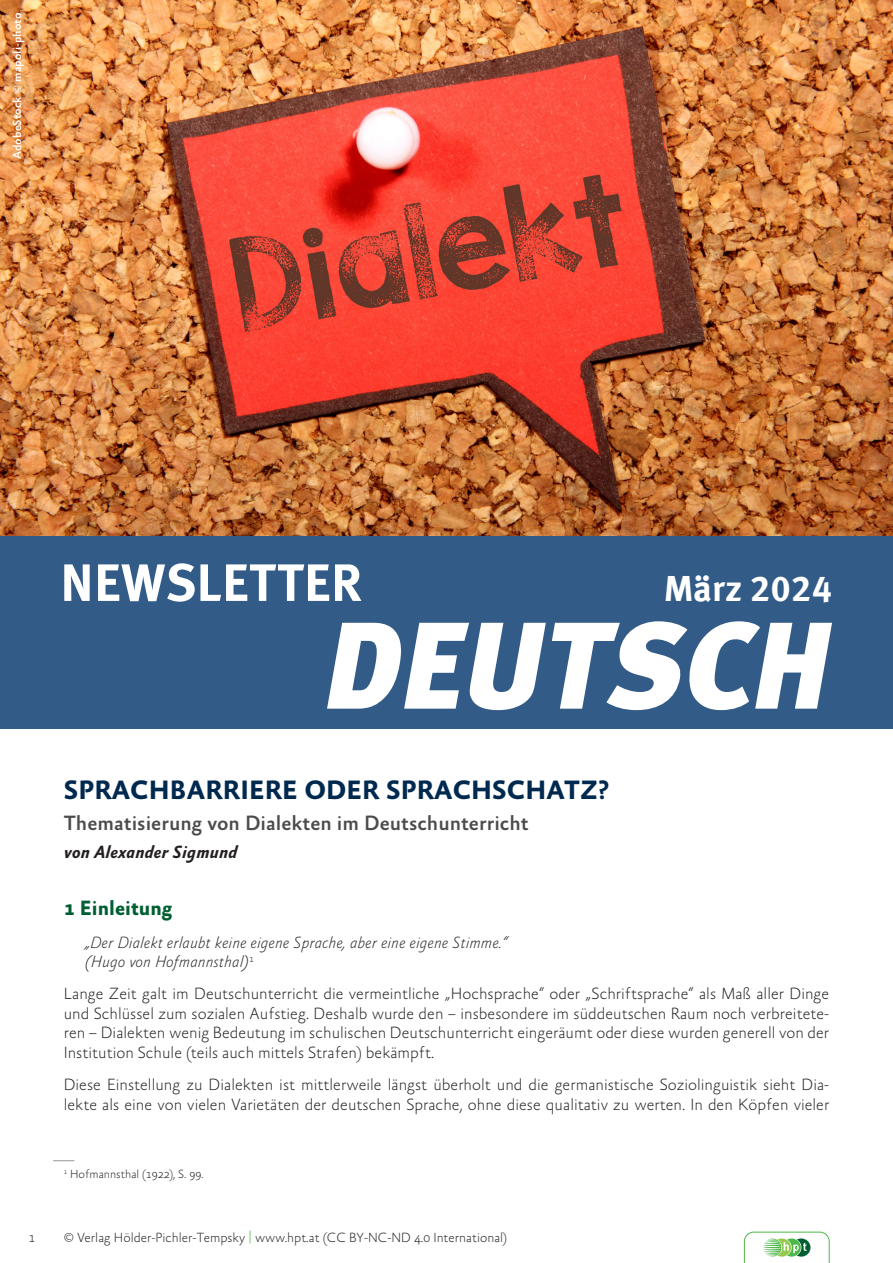
<style>
.page{position:relative;width:893px;height:1263px;background:#fff}
.page>*{position:absolute;margin:0;border:0;box-sizing:border-box;transform-origin:0 0}
.t1{font:italic 900 123.15px "Meta Pro";color:#fff}
.t2{font:700 52.5px "Meta Pro";letter-spacing:.01em;color:#fff}
.t3{font:700 36px "Meta Pro";color:#fff}
.t4{font:700 27px "Absara Sans";color:#00294f}
.t5{font:500 21px "Absara Sans";color:#4b4c4d}
.t6{font:700 21px "Absara Sans";color:#005f32}
.t7{font:italic 700 18px "Absara Sans";color:#231f20}
.t8{font:100 16.5px/19.5px "Absara Sans";color:#231f20;text-align:justify}
.t9{font:italic 100 16.5px/19.5px "Absara Sans";color:#231f20}
.t10{font:100 13.5px "Absara Sans";color:#231f20}
.t11{font:100 12px "Absara Sans";color:#231f20}
.t12{font:500 12px "Absara Sans";color:#fff}
.s1{color:#4cb848}
</style>
<div class="page">
<svg style="left:744px;top:1232px;width:86px;height:31px"></svg>
<img style="left:0;top:0;width:893px;height:536px">
<div style="left:0;top:536px;width:893px;height:192px;background:#325b88"></div>
<svg style="left:53px;top:1160px;width:21px;height:1px"></svg>
<p class="t12" style="left:11px;top:159px;width:148px;rotate:-90deg">AdobeStock © mapoli-photo</p>
<h2 class="t2" style="left:60px;top:542px;width:303px">NEWSLETTER</h2>
<h3 class="t3" style="left:664px;top:560px;width:170px">März 2024</h3>
<h1 class="t1" style="left:319px;top:568px;width:540px">DEUTSCH</h1>
<h3 class="t4" style="left:64px;top:775px;width:547px">SPRACHBARRIERE ODER SPRACHSCHATZ?</h3>
<p class="t5" style="left:64px;top:812px;width:466px">Thematisierung von Dialekten im Deutschunterricht</p>
<p class="t7" style="left:64px;top:842px;width:175px">von Alexander Sigmund</p>
<p class="t6" style="left:64px;top:897px;width:110px">1 Einleitung</p>
<p class="t9" style="left:85px;top:933px;width:424px">„Der Dialekt erlaubt keine eigene Sprache, aber eine eigene Stimme.“ (Hugo von Hofmannsthal)<sup>1</sup></p>
<p class="t8" style="left:64px;top:985px;width:767px">Lange Zeit galt im Deutschunterricht die vermeintliche „Hochsprache“ oder „Schriftsprache“ als Maß aller Dinge und Schlüssel zum sozialen Aufstieg. Deshalb wurde den – insbesondere im süddeutschen Raum noch verbreitete&shy;ren – Dialekten wenig Bedeutung im schulischen Deutschunterricht eingeräumt oder diese wurden generell von der Institution Schule (teils auch mittels Strafen) bekämpft.</p>
<p class="t8" style="left:64px;top:1076px;width:767px">Diese Einstellung zu Dialekten ist mittlerweile längst überholt und die germanistische Soziolinguistik sieht Dia&shy;lekte als eine von vielen Varietäten der deutschen Sprache, ohne diese qualitativ zu werten. In den Köpfen vieler</p>
<p class="t11" style="left:64px;top:1168px;width:141px"><sup>1</sup> Hofmannsthal (1922), S. 99.</p>
<p class="t10" style="left:29px;top:1230px;width:8px">1</p>
<p class="t10" style="left:64px;top:1230px;width:445px">© Verlag Hölder-Pichler-Tempsky <span class="s1">|</span> www.hpt.at (CC BY-NC-ND 4.0 International)</p>
</div>
